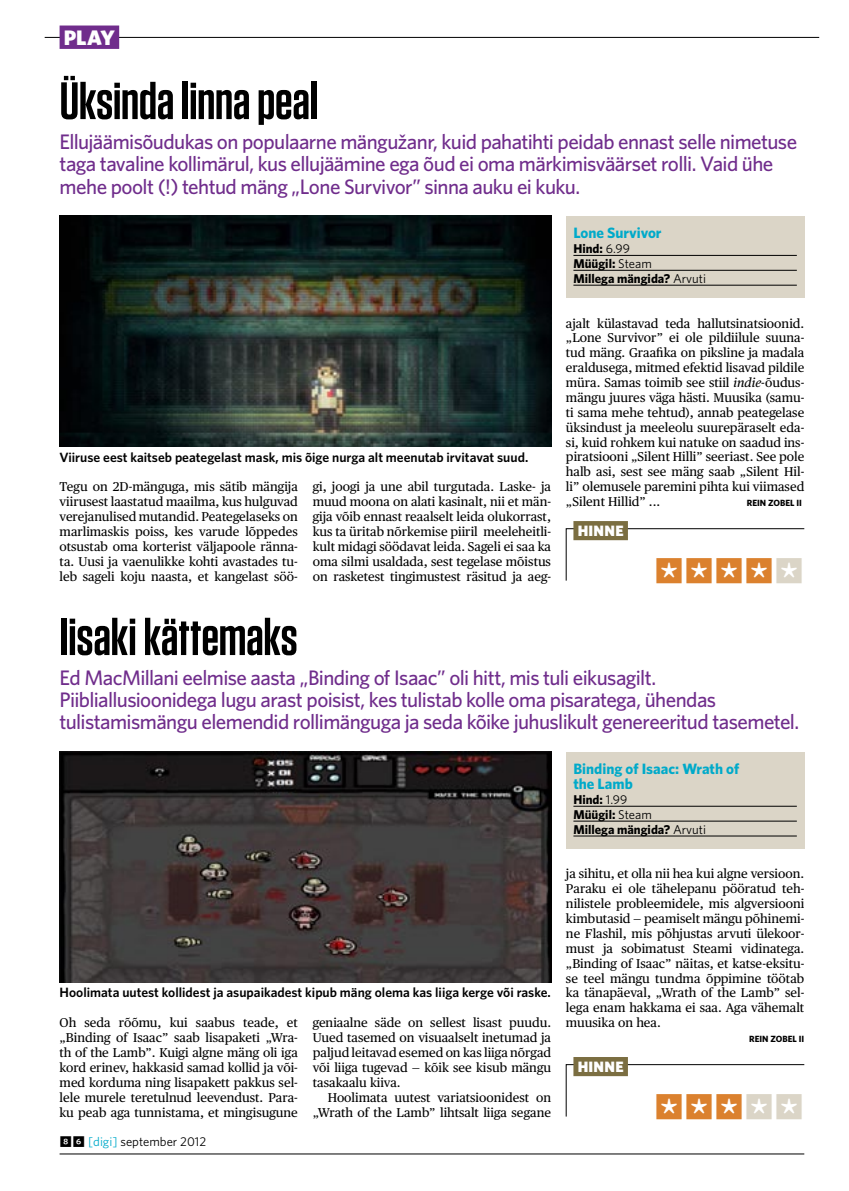
<style>
.page{position:relative;width:849px;height:1191px;background:#fff}
.page>*{position:absolute;margin:0;border:0;box-sizing:border-box;transform-origin:0 0}
.t1{font:600 52.5px "Tungsten";letter-spacing:-.005em;color:#000}
.t2{font:30px "Whitney Index Black Sq Bd";color:#db812e}
.t3{font:500 21px/22.4px "Whitney";letter-spacing:-.03em;color:#702d8c}
.t4{font:900 21px "Whitney";color:#fff}
.t5{font:700 15px/14.9px "Whitney";color:#00aaca}
.t6{font:900 15px "Whitney";letter-spacing:.02em;color:#fff}
.t7{font:600 13.5px "Whitney";color:#000}
.t8{font:12.75px/14.9px "Publico Text";color:#000;text-align:justify}
.t9{font:700 12.75px/14.9px "Whitney";color:#000}
.t10{font:12.75px "Whitney";color:#000}
.t11{font:700 9px "Whitney";color:#000}
.s1{font-weight:400}
.s2{font-style:italic}
.s3{color:#dbd5c7}
.s4{font-family:"Whitney Index Black Sq Bd"}
.s5{color:#00aaca}
</style>
<div class="page">
<div style="left:565px;top:216px;width:239px;height:82px;background:#dbd5c7"></div>
<hr style="left:573px;top:255px;width:223px;height:1px;background:#000">
<hr style="left:573px;top:270px;width:223px;height:1px;background:#000">
<hr style="left:573px;top:285px;width:223px;height:1px;background:#000">
<img style="left:60px;top:216px;width:491px;height:230px">
<svg style="left:565px;top:528px;width:239px;height:53px"></svg>
<div style="left:573px;top:521px;width:54px;height:19px;background:#7b6e41"></div>
<div style="left:565px;top:752px;width:239px;height:96px;background:#dbd5c7"></div>
<hr style="left:573px;top:806px;width:223px;height:1px;background:#000">
<hr style="left:573px;top:821px;width:223px;height:1px;background:#000">
<hr style="left:573px;top:835px;width:223px;height:1px;background:#000">
<img style="left:60px;top:752px;width:491px;height:230px">
<svg style="left:565px;top:1064px;width:239px;height:53px"></svg>
<div style="left:573px;top:1057px;width:54px;height:19px;background:#7b6e41"></div>
<hr style="left:45px;top:37px;width:774px;height:1px;background:#000">
<hr style="left:60px;top:1153px;width:744px;height:1px;background:#000">
<div style="left:60px;top:26px;width:59px;height:23px;background:#702d8c"></div>
<h3 class="t4" style="left:64px;top:25px;width:53px">PLAY</h3>
<h1 class="t1" style="left:60px;top:73px;width:260px">Üksinda linna peal</h1>
<p class="t3" style="left:60px;top:130px;width:738px">Ellujäämisõudukas on populaarne mängužanr, kuid pahatihti peidab ennast selle nimetuse taga tavaline kollimärul, kus ellujäämine ega õud ei oma märkimisväärset rolli. Vaid ühe mehe poolt (!) tehtud mäng „Lone Survivor” sinna auku ei kuku.</p>
<p class="t7" style="left:60px;top:448px;width:470px">Viiruse eest kaitseb peategelast mask, mis õige nurga alt meenutab irvitavat suud.</p>
<p class="t8" style="left:60px;top:479px;width:240px">Tegu on 2D-mänguga, mis sätib mängija viirusest laastatud maailma, kus hulguvad verejanulised mutandid. Peategelaseks on marlimaskis poiss, kes varude lõppedes otsustab oma korterist väljapoole ränna&shy;ta. Uusi ja vaenulikke kohti avastades tu&shy;leb sageli koju naasta, et kangelast söö-</p>
<p class="t8" style="left:313px;top:479px;width:240px">gi, joogi ja une abil turgutada. Laske- ja muud moona on alati kasinalt, nii et män&shy;gija võib ennast reaalselt leida olukorrast, kus ta üritab nõrkemise piiril meeleheitli&shy;kult midagi söödavat leida. Sageli ei saa ka oma silmi usaldada, sest tegelase mõistus on rasketest tingimustest räsitud ja aeg-</p>
<h1 class="t1" style="left:60px;top:609px;width:239px">Iisaki kättemaks</h1>
<p class="t5" style="left:573px;top:225px;width:90px">Lone Survivor</p>
<p class="t9" style="left:573px;top:241px;width:134px">Hind: <span class="s1">6.99<br></span>Müügil: <span class="s1">Steam<br></span>Millega mängida? <span class="s1">Arvuti</span></p>
<p class="t8" style="left:566px;top:316px;width:240px">ajalt külastavad teda hallutsinatsioonid. „Lone Survivor” ei ole pildiilule suuna&shy;tud mäng. Graafika on piksline ja madala eraldusega, mitmed efektid lisavad pildile müra. Samas toimib see stiil <span class="s2">indie</span>-õudus&shy;mängu juures väga hästi. Muusika (samu&shy;ti sama mehe tehtud), annab peategelase üksindust ja meeleolu suurepäraselt eda&shy;si, kuid rohkem kui natuke on saadud ins&shy;piratsiooni „Silent Hilli” seeriast. See pole halb asi, sest see mäng saab „Silent Hil&shy;li” olemusele paremini pihta kui viimased „Silent Hillid” ...</p>
<p class="t11" style="left:746px;top:497px;width:11px">Rein</p>
<p class="t11" style="left:767px;top:497px;width:12px">Zobel</p>
<p class="t11" style="left:796px;top:497px;width:7px">II</p>
<p class="t6" style="left:577px;top:521px;width:47px">HINNE</p>
<h2 class="t2" style="left:654px;top:556px;width:151px">****<span class="s3">*</span></h2>
<p class="t3" style="left:60px;top:666px;width:741px">Ed MacMillani eelmise aasta „Binding of Isaac” oli hitt, mis tuli eikusagilt.<br>Piibliallusioonidega lugu arast poisist, kes tulistab kolle oma pisaratega, ühendas tulistamismängu elemendid rollimänguga ja seda kõike juhuslikult genereeritud tasemetel.</p>
<p class="t7" style="left:60px;top:984px;width:492px">Hoolimata uutest kollidest ja asupaikadest kipub mäng olema kas liiga kerge või raske.</p>
<p class="t8" style="left:60px;top:1015px;width:240px">Oh seda rõõmu, kui saabus teade, et „Binding of Isaac” saab lisapaketi „Wra&shy;th of the Lamb”. Kuigi algne mäng oli iga kord erinev, hakkasid samad kollid ja või&shy;med korduma ning lisapakett pakkus sel&shy;lele murele teretulnud leevendust. Para&shy;ku peab aga tunnistama, et mingisugune</p>
<p class="t8" style="left:313px;top:1015px;width:240px">geniaalne säde on sellest lisast puudu.<br>Uued tasemed on visuaalselt inetumad ja paljud leitavad esemed on kas liiga nõrgad või liiga tugevad — kõik see kisub mängu tasakaalu kiiva.</p>
<p class="t8" style="left:313px;top:1089px;width:240px;text-align:right">Hoolimata uutest variatsioonidest on „Wrath of the Lamb” lihtsalt liiga segane</p>
<p class="t10" style="left:60px;top:1134px;width:148px"><span class="s4">86</span> <span class="s5">[digi]</span> september 2012</p>
<p class="t5" style="left:573px;top:761px;width:167px">Binding of Isaac: Wrath of the Lamb</p>
<p class="t9" style="left:573px;top:791px;width:134px">Hind: <span class="s1">1.99<br></span>Müügil: <span class="s1">Steam<br></span>Millega mängida? <span class="s1">Arvuti</span></p>
<p class="t8" style="left:566px;top:866px;width:240px">ja sihitu, et olla nii hea kui algne versioon.<br>Paraku ei ole tähelepanu pööratud teh&shy;nilistele probleemidele, mis algversiooni kimbutasid — peamiselt mängu põhinemi&shy;ne Flashil, mis põhjustas arvuti ülekoor&shy;must ja sobimatust Steami vidinatega. „Binding of Isaac” näitas, et katse-eksitu&shy;se teel mängu tundma õppimine töötab ka tänapäeval, „Wrath of the Lamb” sel&shy;lega enam hakkama ei saa. Aga vähemalt muusika on hea.</p>
<p class="t11" style="left:749px;top:1033px;width:11px">Rein</p>
<p class="t11" style="left:770px;top:1033px;width:12px">Zobel</p>
<p class="t11" style="left:798px;top:1033px;width:7px">II</p>
<p class="t6" style="left:577px;top:1057px;width:47px">HINNE</p>
<h2 class="t2" style="left:654px;top:1092px;width:151px">***<span class="s3">**</span></h2>
</div>
